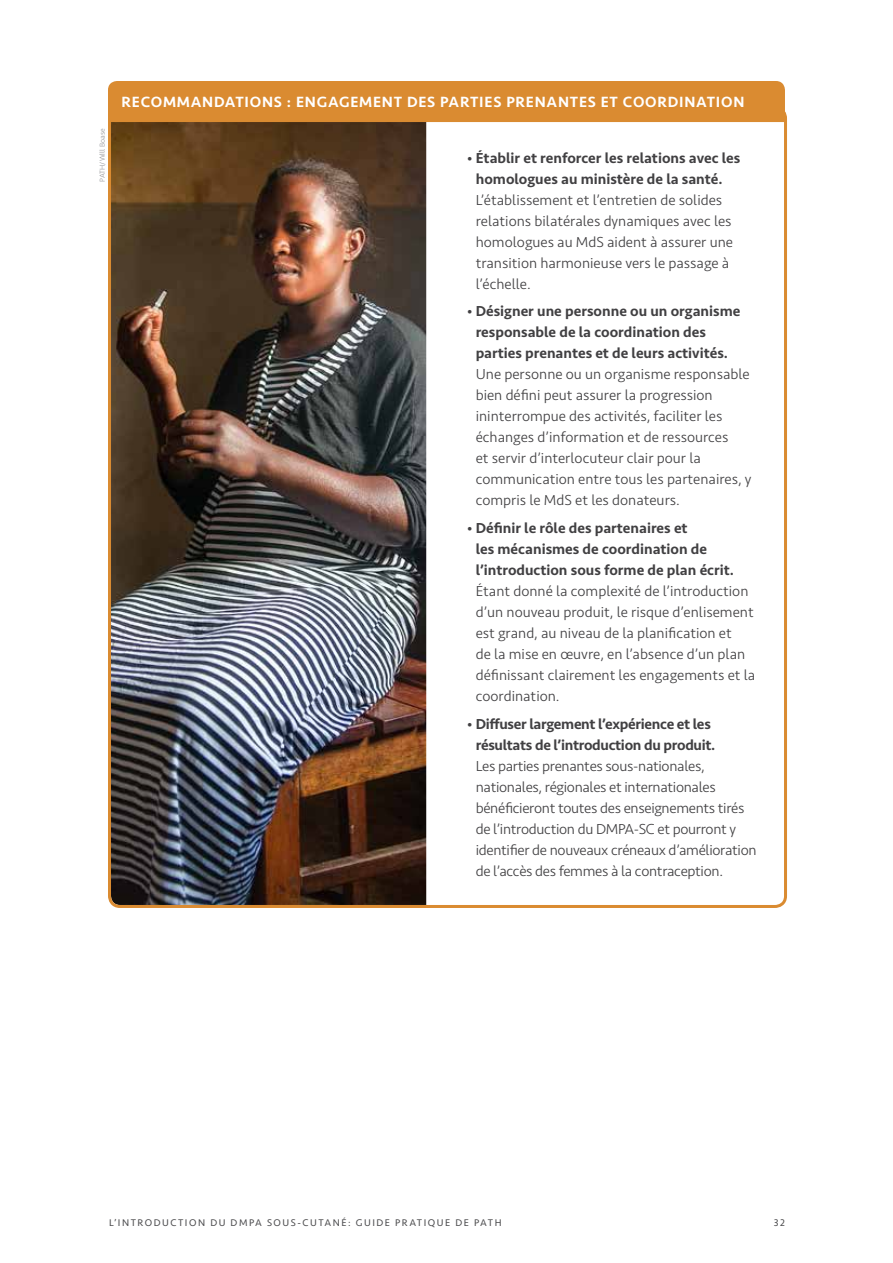
<style>
.page{position:relative;width:893px;height:1263px;background:#fff}
.page>*{position:absolute;margin:0;border:0;box-sizing:border-box;transform-origin:0 0}
.t1{font:500 15.3px "Seravek";letter-spacing:.05em;color:#fff}
.t2{font:300 15px/21px "Seravek";color:#414042}
.t3{font:500 15px/21px "Seravek";color:#414042}
.t4{font:300 15px/21px "Seravek";letter-spacing:-.02em;color:#414042}
.t5{font:500 15px/21px "Seravek";letter-spacing:-.02em;color:#414042}
.t6{font:10.05px "Seravek";letter-spacing:.15em;color:#4d4d4f}
.t7{font:300 7.5px "Seravek";color:#939498}
.s1{font-weight:300}
</style>
<div class="page">
<img style="left:112px;top:122px;width:314px;height:782px">
<div style="left:108px;top:81px;width:677px;height:41px;background:#da8b31"></div>
<p class="t7" style="left:98px;top:182px;width:55px;rotate:-90deg">PATH/Will Boase</p>
<p class="t1" style="left:122px;top:93px;width:624px">RECOMMANDATIONS : ENGAGEMENT DES PARTIES PRENANTES ET COORDINATION</p>
<p class="t3" style="left:467px;top:147px;width:275px;text-align:center"><span class="s1">•</span> Établir et renforcer les relations avec les homologues au ministère de la santé.</p>
<p class="t2" style="left:476px;top:189px;width:259px">L’établissement et l’entretien de solides relations bilatérales dynamiques avec les homologues au MdS aident à assurer une transition harmonieuse vers le passage à l’échelle.</p>
<p class="t3" style="left:476px;top:301px;width:266px;text-indent:-9px"><span class="s1">•</span> Désigner une personne ou un organisme responsable de la coordination des parties prenantes et de leurs activités.</p>
<p class="t2" style="left:476px;top:364px;width:277px">Une personne ou un organisme responsable bien défini peut assurer la progression ininterrompue des activités, faciliter les échanges d’information et de ressources<br>et servir d’interlocuteur clair pour la communication entre tous les partenaires, y compris le MdS et les donateurs.</p>
<p class="t3" style="left:476px;top:518px;width:260px;text-indent:-9px"><span class="s1">•</span> Définir le rôle des partenaires et<br>les mécanismes de coordination de l’introduction sous forme de plan écrit.</p>
<p class="t2" style="left:476px;top:581px;width:281px">Étant donné la complexité de l’introduction d’un nouveau produit, le risque d’enlisement est grand, au niveau de la planification et<br>de la mise en œuvre, en l’absence d’un plan définissant clairement les engagements et la coordination.</p>
<p class="t5" style="left:476px;top:714px;width:241px;text-indent:-9px"><span class="s1">•</span> Diffuser largement l’expérience et les résultats de l’introduction du produit.</p>
<p class="t4" style="left:476px;top:756px;width:282px">Les parties prenantes sous-nationales, nationales, régionales et internationales bénéficieront toutes des enseignements tirés de l’introduction du DMPA-SC et pourront y identifier de nouveaux créneaux d’amélioration de l’accès des femmes à la contraception.</p>
<p class="t6" style="left:109px;top:1216px;width:394px">L’INTRODUCTION DU DMPA SOUS-CUTANÉ: GUIDE PRATIQUE DE PATH</p>
<p class="t6" style="left:774px;top:1216px;width:13px">32</p>
</div>
